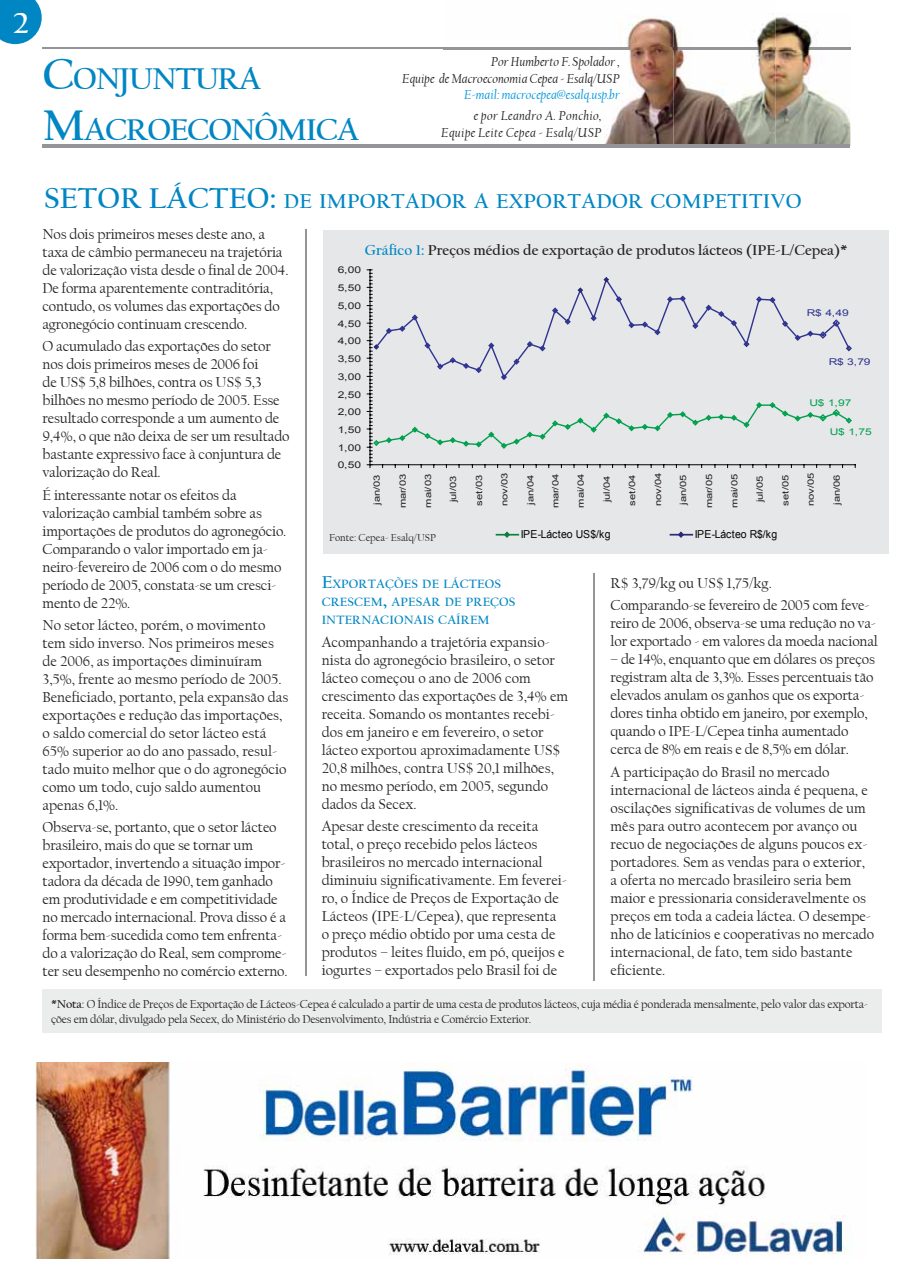
<style>
.page{position:relative;width:915px;height:1277px;background:#fff}
.page>*{position:absolute;margin:0;border:0;box-sizing:border-box;transform-origin:0 0}
.t1{font:700 31.5px/51px "Californian FB";letter-spacing:-.035em;color:#0086c3}
.t2{font:700 30.6px "Californian FB";color:#fff}
.t3{font:700 21px "Californian FB";letter-spacing:.015em;color:#0086c3}
.t4{font:15px/18px "Californian FB";color:#231f20}
.t5{font:700 15px "Californian FB";color:#231f20}
.t6{font:italic 13.5px/16.5px "Californian FB";color:#231f20;text-align:right}
.t7{font:italic 13.5px/16.5px "Californian FB";letter-spacing:.025em;color:#231f20;text-align:right}
.t8{font:italic 13.5px "Californian FB";color:#0095da}
.t9{font:700 12.6px/18px "Californian FB";letter-spacing:.015em;color:#0086c3}
.t10{font:12px/15px "Californian FB";letter-spacing:-.015em;color:#231f20}
.t11{font:10.95px "Arial";letter-spacing:-.015em;color:#020303;scale:.96 1}
.t12{font:10.95px "Arial";letter-spacing:.005em;color:#020303;scale:.96 1}
.t13{font:10.5px "Californian FB";color:#231f20}
.t14{font:9.3px "Arial";letter-spacing:-.015em;color:#231f20;scale:1.29 1}
.t15{font:9.3px "Arial";color:#00a04e;scale:1.29 1}
.t16{font:9.3px "Arial";color:#2f3390;scale:1.29 1}
.t17{font:8.7px "Arial";letter-spacing:-.015em;color:#231f20;scale:1.29 1}
.s1{font-size:45px}
.s2{font-size:30px}
.s3{color:#0086c3}
.s4{font-size:18px}
.s5{font-weight:700}
</style>
<div class="page">
<hr style="left:43px;top:48px;width:807px;height:1px;background:#939598">
<img style="left:681px;top:16px;width:169px;height:129px">
<img style="left:775px;top:48px;width:75px;height:1px">
<img style="left:36px;top:1062px;width:812px;height:196px">
<div style="left:43px;top:989px;width:839px;height:43px;background:#ebecec"></div>
<div style="left:323px;top:230px;width:566px;height:323px;background:#e6e7e8"></div>
<img style="left:443px;top:16px;width:332px;height:33px">
<img style="left:443px;top:48px;width:238px;height:97px">
<img style="left:680px;top:142px;width:95px;height:3px">
<hr style="left:305px;top:229px;width:2px;height:746px;background:#939598">
<hr style="left:593px;top:573px;width:1px;height:407px;background:#939598">
<svg style="left:0;top:1px;width:42px;height:43px;background:#1e94ca"></svg>
<svg style="left:366px;top:269px;width:490px;height:198px"></svg>
<svg style="left:496px;top:531px;width:22px;height:7px"></svg>
<svg style="left:670px;top:531px;width:22px;height:7px"></svg>
<hr style="left:43px;top:145px;width:807px;height:3px;background:#939598">
<h2 class="t2" style="left:13px;top:10px;width:18px">2</h2>
<h1 class="t1" style="left:43px;top:56px;width:318px"><span class="s1">C</span>ONJUNTURA<br><span class="s1">M</span>ACROECONÔMICA</h1>
<p class="t6" style="left:402px;top:54px;width:219px">Por Humberto F. Spolador ,<br>Equipe de Macroeconomia Cepea - Esalq/USP</p>
<p class="t8" style="left:464px;top:87px;width:157px">E-mail: macrocepea@esalq.usp.br</p>
<p class="t7" style="left:441px;top:108px;width:162px">e por Leandro A. Ponchio,<br>Equipe Leite Cepea - Esalq/USP</p>
<h3 class="t3" style="left:44px;top:193px;width:759px"><span class="s2">SETOR LÁCTEO:</span> DE IMPORTADOR A EXPORTADOR COMPETITIVO</h3>
<p class="t5" style="left:365px;top:244px;width:484px"><span class="s3">Gráfico 1:</span> Preços médios de exportação de produtos lácteos (IPE-L/Cepea)*</p>
<p class="t4" style="left:43px;top:225px;width:248px">Nos dois primeiros meses deste ano, a taxa de câmbio permaneceu na trajetória de valorização vista desde o final de 2004.<br>De forma aparentemente contraditória, contudo, os volumes das exportações do agronegócio continuam crescendo.</p>
<p class="t4" style="left:43px;top:337px;width:249px">O acumulado das exportações do setor nos dois primeiros meses de 2006 foi<br>de US$ 5,8 bilhões, contra os US$ 5,3 bilhões no mesmo período de 2005. Esse resultado corresponde a um aumento de 9,4%, o que não deixa de ser um resultado bastante expressivo face à conjuntura de valorização do Real.</p>
<p class="t4" style="left:43px;top:486px;width:246px">É interessante notar os efeitos da valorização cambial também sobre as importações de produtos do agronegócio.<br>Comparando o valor importado em ja&shy;neiro-fevereiro de 2006 com o do mesmo período de 2005, constata-se um cresci&shy;mento de 22%.</p>
<p class="t4" style="left:43px;top:616px;width:247px">No setor lácteo, porém, o movimento tem sido inverso. Nos primeiros meses de 2006, as importações diminuíram 3,5%, frente ao mesmo período de 2005.<br>Beneficiado, portanto, pela expansão das exportações e redução das importações, o saldo comercial do setor lácteo está 65% superior ao do ano passado, resul&shy;tado muito melhor que o do agronegócio como um todo, cujo saldo aumentou apenas 6,1%.</p>
<p class="t4" style="left:43px;top:818px;width:247px">Observa-se, portanto, que o setor lácteo brasileiro, mais do que se tornar um exportador, invertendo a situação impor&shy;tadora da década de 1990, tem ganhado em produtividade e em competitividade no mercado internacional. Prova disso é a forma bem-sucedida como tem enfrenta&shy;do a valorização do Real, sem comprome&shy;ter seu desempenho no comércio externo.</p>
<p class="t14" style="left:338px;top:265px;width:20px">6,00</p>
<p class="t14" style="left:338px;top:282px;width:20px">5,50</p>
<p class="t14" style="left:338px;top:301px;width:20px">5,00</p>
<p class="t16" style="left:807px;top:308px;width:34px">R$ 4,49</p>
<p class="t14" style="left:338px;top:318px;width:20px">4,50</p>
<p class="t14" style="left:338px;top:336px;width:20px">4,00</p>
<p class="t14" style="left:338px;top:353px;width:20px">3,50</p>
<p class="t16" style="left:829px;top:357px;width:34px">R$ 3,79</p>
<p class="t14" style="left:338px;top:371px;width:20px">3,00</p>
<p class="t14" style="left:338px;top:389px;width:20px">2,50</p>
<p class="t15" style="left:810px;top:397px;width:34px">U$ 1,97</p>
<p class="t14" style="left:338px;top:406px;width:20px">2,00</p>
<p class="t14" style="left:338px;top:424px;width:20px">1,50</p>
<p class="t15" style="left:830px;top:426px;width:34px">U$ 1,75</p>
<p class="t14" style="left:338px;top:442px;width:20px">1,00</p>
<p class="t14" style="left:338px;top:460px;width:20px">0,50</p>
<p class="t17" style="left:372px;top:505px;width:25px;rotate:-90deg">jan/03</p>
<p class="t17" style="left:398px;top:508px;width:28px;rotate:-90deg">mar/03</p>
<p class="t17" style="left:423px;top:508px;width:28px;rotate:-90deg">mai/03</p>
<p class="t17" style="left:448px;top:502px;width:22px;rotate:-90deg">jul/03</p>
<p class="t17" style="left:474px;top:505px;width:26px;rotate:-90deg">set/03</p>
<p class="t17" style="left:500px;top:506px;width:28px;rotate:-90deg">nov/03</p>
<p class="t17" style="left:526px;top:505px;width:25px;rotate:-90deg">jan/04</p>
<p class="t17" style="left:551px;top:508px;width:28px;rotate:-90deg">mar/04</p>
<p class="t17" style="left:576px;top:508px;width:28px;rotate:-90deg">mai/04</p>
<p class="t17" style="left:602px;top:502px;width:22px;rotate:-90deg">jul/04</p>
<p class="t17" style="left:627px;top:505px;width:26px;rotate:-90deg">set/04</p>
<p class="t17" style="left:653px;top:506px;width:28px;rotate:-90deg">nov/04</p>
<p class="t17" style="left:678px;top:505px;width:25px;rotate:-90deg">jan/05</p>
<p class="t17" style="left:704px;top:508px;width:28px;rotate:-90deg">mar/05</p>
<p class="t17" style="left:730px;top:508px;width:28px;rotate:-90deg">mai/05</p>
<p class="t17" style="left:755px;top:502px;width:22px;rotate:-90deg">jul/05</p>
<p class="t17" style="left:781px;top:505px;width:26px;rotate:-90deg">set/05</p>
<p class="t17" style="left:806px;top:506px;width:28px;rotate:-90deg">nov/05</p>
<p class="t17" style="left:832px;top:505px;width:25px;rotate:-90deg">jan/06</p>
<p class="t11" style="left:521px;top:528px;width:95px">IPE-Lácteo US$/kg</p>
<p class="t12" style="left:695px;top:528px;width:88px">IPE-Lácteo R$/kg</p>
<p class="t13" style="left:329px;top:532px;width:108px">Fonte: Cepea- Esalq/USP</p>
<p class="t9" style="left:322px;top:576px;width:195px"><span class="s4">E</span>XPORTAÇÕES DE LÁCTEOS<br>CRESCEM<span class="s4">,</span> APESAR DE PREÇOS<br>INTERNACIONAIS CAÍREM</p>
<p class="t4" style="left:322px;top:633px;width:248px">Acompanhando a trajetória expansio&shy;nista do agronegócio brasileiro, o setor lácteo começou o ano de 2006 com crescimento das exportações de 3,4% em receita. Somando os montantes recebi&shy;dos em janeiro e em fevereiro, o setor lácteo exportou aproximadamente US$ 20,8 milhões, contra US$ 20,1 milhões, no mesmo período, em 2005, segundo dados da Secex.</p>
<p class="t4" style="left:322px;top:817px;width:247px">Apesar deste crescimento da receita total, o preço recebido pelos lácteos brasileiros no mercado internacional diminuiu significativamente. Em feverei&shy;ro, o Índice de Preços de Exportação de Lácteos (IPE-L/Cepea), que representa o preço médio obtido por uma cesta de produtos – leites fluido, em pó, queijos e iogurtes – exportados pelo Brasil foi de</p>
<p class="t4" style="left:611px;top:572px;width:261px;line-height:22.2px">R$ 3,79/kg ou US$ 1,75/kg.<br>Comparando-se fevereiro de 2005 com feve-</p>
<p class="t4" style="left:611px;top:615px;width:269px">reiro de 2006, observa-se uma redução no va&shy;lor exportado - em valores da moeda nacional</p>
<p class="t4" style="left:611px;top:651px;width:266px">– de 14%, enquanto que em dólares os preços registram alta de 3,3%. Esses percentuais tão elevados anulam os ganhos que os exporta&shy;dores tinha obtido em janeiro, por exemplo, quando o IPE-L/Cepea tinha aumentado cerca de 8% em reais e de 8,5% em dólar.</p>
<p class="t4" style="left:611px;top:763px;width:265px">A participação do Brasil no mercado internacional de lácteos ainda é pequena, e oscilações significativas de volumes de um mês para outro acontecem por avanço ou recuo de negociações de alguns poucos ex&shy;portadores. Sem as vendas para o exterior, a oferta no mercado brasileiro seria bem maior e pressionaria consideravelmente os preços em toda a cadeia láctea. O desempe&shy;nho de laticínios e cooperativas no mercado internacional, de fato, tem sido bastante eficiente.</p>
<p class="t10" style="left:51px;top:996px;width:818px"><span class="s5">*Nota</span>: O Índice de Preços de Exportação de Lácteos-Cepea é calculado a partir de uma cesta de produtos lácteos, cuja média é ponderada mensalmente, pelo valor das exporta&shy;ções em dólar, divulgado pela Secex, do Ministério do Desenvolvimento, Indústria e Comércio Exterior.</p>
</div>
